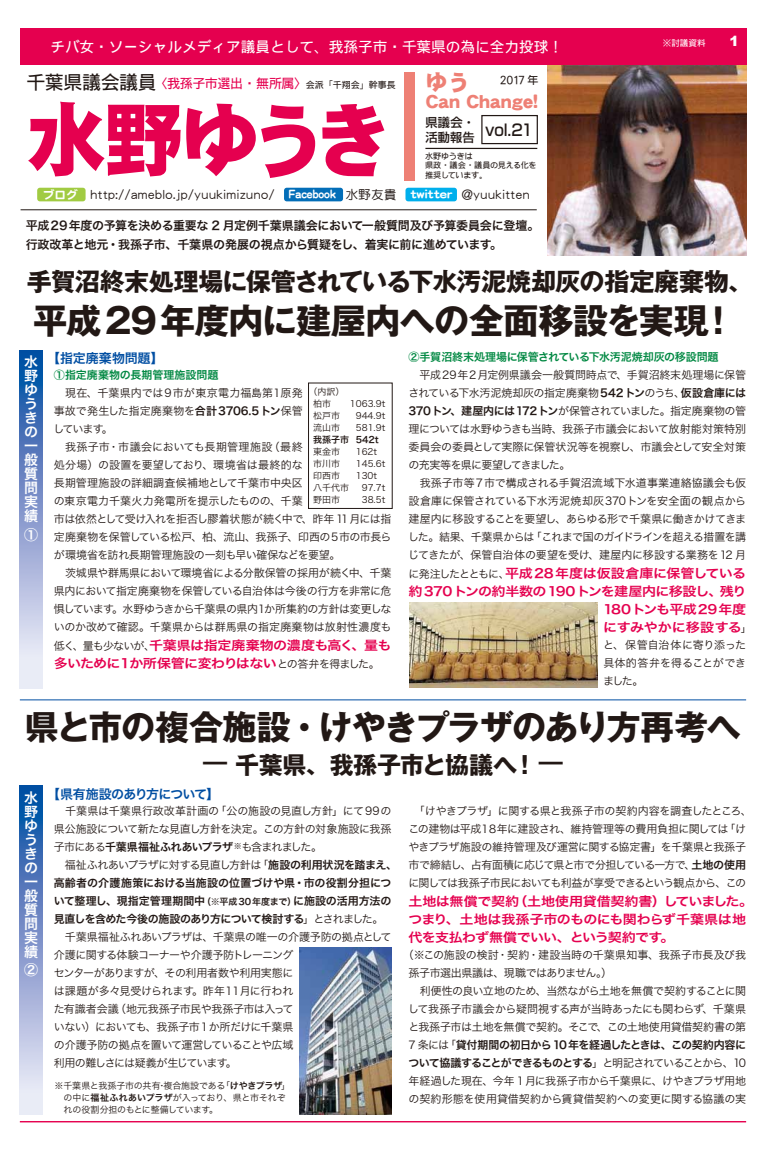
<style>
.page{position:relative;width:766px;height:1151px;background:#fff}
.page>*{position:absolute;margin:0;border:0;box-sizing:border-box;transform-origin:0 0}
.t1{font:80.5px "DF Gothic EB MP RKSJ H";letter-spacing:-.105em;color:#e5004f}
.t2{font:700 35px "Gothic MB101 Pro";letter-spacing:-.02em;color:#221815}
.t3{font:700 34px "Gothic MB101 Pro";letter-spacing:-.045em;color:#221815}
.t4{font:700 25px "Gothic MB101 Pro";letter-spacing:-.025em;color:#221815}
.t5{font:700 24px "Gothic MB101 Pro";letter-spacing:-.015em;color:#221815}
.t6{font:22px "DF Gothic EB MP RKSJ H";color:#ee8075}
.t7{font:19px "DF Gothic P W5 90 pv RKSJ H";letter-spacing:-.02em;color:#221815}
.t8{font:18.3px "DF Gothic EB MP RKSJ H";color:#ee8075}
.t9{font:500 15.9px "Shin Go Pro";color:#221815;scale:.95 1}
.t10{font:14.6px "DF Gothic P W5 90 pv RKSJ H";color:#fff}
.t11{font:14px/14px "Hira Kaku Pro W6";color:#fff}
.t12{font:900 14px "Arial";color:#fff}
.t13{font:13px "Hira Kaku Pro W6";letter-spacing:-.065em;color:#004ea2}
.t14{font:13px "DF Gothic P W5 90 pv RKSJ H";letter-spacing:-.03em;color:#e5004f}
.t15{font:13px "Hira Kaku Pro W6";letter-spacing:-.02em;color:#004ea2}
.t16{font:12.6px/18px "Hira Kaku Pro W6";letter-spacing:-.025em;color:#e5004f;scale:1.11 1}
.t17{font:12.6px "Hira Kaku Pro W6";color:#e5004f;scale:1.11 1}
.t18{font:12.2px "DF Maru Gothic Md MP RKSJ H";letter-spacing:.05em;color:#221815}
.t19{font:500 12.2px "Shin Go Pro";color:#221815}
.t20{font:12px/19px "Hira Kaku Pro W6";letter-spacing:-.02em;color:#221815}
.t21{font:11px/18px "Hira Kaku Pro W3";letter-spacing:-.03em;color:#221815}
.t22{font:11px/18px "Hira Kaku Pro W3";letter-spacing:-.05em;color:#221815}
.t23{font:11px/18px "Hira Kaku Pro W6";letter-spacing:-.035em;color:#221815;text-align:justify}
.t24{font:11px/18px "Hira Kaku Pro W6";letter-spacing:-.06em;color:#221815}
.t25{font:11px "Hira Kaku Pro W6";letter-spacing:-.015em;color:#008842}
.t26{font:11px "DF Gothic P W5 90 pv RKSJ H";color:#221815}
.t27{font:9px/12px "Hira Kaku Pro W3";color:#221815}
.t28{font:9px/12px "Hira Kaku Pro W3";letter-spacing:-.02em;color:#221815}
.t29{font:9px "DF Gothic P W5 90 pv RKSJ H";color:#221815}
.t30{font:9px "Hira Kaku Pro W6";color:#221815}
.t31{font:8.5px "DF Gothic P W5 90 pv RKSJ H";color:#fff}
.t32{font:8.2px/9.8px "DF Gothic P W5 90 pv RKSJ H";letter-spacing:-.045em;color:#221815}
.s1{font-family:"DF Maru Gothic SB MP RKSJ H";font-size:11.6px;color:#fff}
.s2{font-family:"Hira Kaku Pro W6"}
.s3{font-family:"Hira Kaku Pro W3";font-size:11px;color:#221815}
.s4{font-size:9px}
.s5{font-family:"Hira Kaku Pro W3"}
</style>
<div class="page">
<img style="left:547px;top:64px;width:199px;height:192px">
<div style="left:20px;top:28px;width:726px;height:36px;background:#e5004f"></div>
<hr style="left:21px;top:209px;width:515px;height:1px;background:#221815">
<hr style="left:20px;top:1121px;width:726px;height:1px;background:#e5004f">
<svg style="left:20px;top:350px;width:23px;height:338px;background:#829dce"></svg>
<div style="left:308px;top:383px;width:84px;height:126px;border:1px solid #221815"></div>
<img style="left:409px;top:602px;width:188px;height:86px">
<svg style="left:20px;top:786px;width:23px;height:328px;background:#7f9acd"></svg>
<hr style="left:20px;top:699px;width:726px;height:1px;background:#004ea2">
<img style="left:299px;top:948px;width:92px;height:166px">
<div style="left:37px;top:188px;width:49px;height:13px;background:#a1cb42;border-radius:3px"></div>
<div style="left:284px;top:188px;width:59px;height:13px;background:#036eb8;border-radius:3px"></div>
<div style="left:405px;top:188px;width:52px;height:13px;background:#00afec;border-radius:3px"></div>
<div style="left:404px;top:72px;width:11px;height:108px;background:#ee8075"></div>
<div style="left:481px;top:115px;width:56px;height:29px;border:1px solid #221815"></div>
<hr style="left:425px;top:148px;width:112px;height:1px;background:#221815">
<h3 class="t10" style="left:50px;top:40px;width:514px">チバ女・ソーシャルメディア議員として、我孫子市・千葉県の為に全力投球！</h3>
<p class="t31" style="left:662px;top:39px;width:44px">※討議資料</p>
<h3 class="t7" style="left:27px;top:73px;width:132px">千葉県議会議員</h3>
<h3 class="t6" style="left:425px;top:71px;width:45px">ゆう</h3>
<h3 class="t8" style="left:425px;top:92px;width:114px">Can Change!</h3>
<p class="t26" style="left:499px;top:75px;width:40px">2017 年</p>
<p class="t14" style="left:154px;top:77px;width:155px">〈我孫子市選出・無所属〉</p>
<p class="t29" style="left:306px;top:81px;width:91px">会派「千翔会」幹事長</p>
<h1 class="t1" style="left:26px;top:99px;width:369px">水野ゆうき</h1>
<p class="t19" style="left:425px;top:113px;width:51px">県議会・</p>
<h3 class="t9" style="left:425px;top:117px;width:115px"><sub>活動報告</sub> vol.21</h3>
<p class="t32" style="left:425px;top:151px;width:113px">水野ゆうきは<br>県政・議会・議員の見える化を推奨しています。</p>
<p class="t18" style="left:43px;top:188px;width:488px"><span class="s1">ブログ</span> http://ameblo.jp/yuukimizuno/ <span class="s1">Facebook</span> 水野友貴 <span class="s1">twitter</span> @yuukitten</p>
<p class="t12" style="left:729px;top:34px;width:11px">1</p>
<p class="t20" style="left:26px;top:216px;width:515px">平成29年度の予算を決める重要な 2 月定例千葉県議会において一般質問及び予算委員会に登壇。行政改革と地元・我孫子市、千葉県の発展の視点から質疑をし、着実に前に進めています。</p>
<h3 class="t4" style="left:27px;top:260px;width:727px">手賀沼終末処理場に保管されている下水汚泥焼却灰の指定廃棄物、</h3>
<h2 class="t2" style="left:33px;top:292px;width:704px">平成29年度内に建屋内への全面移設を実現！</h2>
<p class="t15" style="left:47px;top:346px;width:118px">【指定廃棄物問題】</p>
<p class="t25" style="left:54px;top:365px;width:166px">①指定廃棄物の長期管理施設問題</p>
<p class="t21" style="left:54px;top:383px;width:339px">　現在、千葉県内では9市が東京電力福島第１原発<br>事故で発生した指定廃棄物を<span class="s2">合計3706.5トン</span>保管<br>しています。<br>　我孫子市・市議会においても長期管理施設（最終<br>処分場）の設置を要望しており、環境省は最終的な<br>長期管理施設の詳細調査候補地として千葉市中央区<br>の東京電力千葉火力発電所を提示したものの、千葉<br>市は依然として受け入れを拒否し膠着状態が続く中で、昨年 11月には指定廃棄物を保管している松戸、柏、流山、我孫子、印西の5市の市長らが環境省を訪れ長期管理施設の一刻も早い確保などを要望。<br>　茨城県や群馬県において環境省による分散保管の採用が続く中、千葉県内において指定廃棄物を保管している自治体は今後の行方を非常に危惧しています。水野ゆうきから千葉県の県内１か所集約の方針は変更しないのか改めて確認。千葉県からは群馬県の指定廃棄物は放射性濃度も</p>
<p class="t16" style="left:54px;top:636px;width:306px"><span class="s3">低く、量も少ないが、</span>千葉県は指定廃棄物の濃度も高く、量も多いために1か所保管に変わりはない<span class="s3">との答弁を得ました。</span></p>
<p class="t25" style="left:408px;top:347px;width:311px">②手賀沼終末処理場に保管されている下水汚泥焼却灰の移設問題</p>
<p class="t21" style="left:408px;top:365px;width:339px">　平成29年2月定例県議会一般質問時点で、手賀沼終末処理場に保管されている下水汚泥焼却灰の指定廃棄物<span class="s2">542トン</span>のうち、<span class="s2">仮設倉庫には370トン、建屋内には172トン</span>が保管されていました。指定廃棄物の管理については水野ゆうきも当時、我孫子市議会において放射能対策特別委員会の委員として実際に保管状況等を視察し、市議会として安全対策の充実等を県に要望してきました。<br>　我孫子市等7市で構成される手賀沼流域下水道事業連絡協議会も仮設倉庫に保管されている下水汚泥焼却灰370トンを安全面の観点から建屋内に移設することを要望し、あらゆる形で千葉県に働きかけてきました。結果、千葉県からは「これまで国のガイドラインを超える措置を講じてきたが、保管自治体の要望を受け、建屋内に移設する業務を12 月</p>
<p class="t16" style="left:408px;top:564px;width:306px"><span class="s3">に発注したとともに、</span>平成28年度は仮設倉庫に保管している</p>
<p class="t16" style="left:408px;top:582px;width:306px">約370トンの約半数の190トンを建屋内に移設し、残り</p>
<p class="t16" style="left:603px;top:600px;width:130px">180トンも平成29年度</p>
<p class="t17" style="left:603px;top:616px;width:135px">にすみやかに移設する<span class="s3">」</span></p>
<p class="t21" style="left:603px;top:635px;width:144px;text-align:justify">と、保管自治体に寄り添った具体的答弁を得ることができました。</p>
<p class="t11" style="left:24px;top:354px;width:15px">水野ゆうきの一般質問実績</p>
<p class="t11" style="left:24px;top:527px;width:15px">①</p>
<p class="t27" style="left:313px;top:385px;width:33px;text-indent:-4px">（内訳）柏市</p>
<p class="t27" style="left:350px;top:397px;width:37px">1063.9t</p>
<p class="t27" style="left:313px;top:409px;width:28px">松戸市</p>
<p class="t27" style="left:355px;top:409px;width:31px">944.9t</p>
<p class="t27" style="left:313px;top:421px;width:28px">流山市</p>
<p class="t27" style="left:356px;top:421px;width:31px">581.9t</p>
<p class="t30" style="left:313px;top:432px;width:73px">我孫子市 542t　</p>
<p class="t27" style="left:313px;top:445px;width:28px">東金市</p>
<p class="t27" style="left:356px;top:445px;width:31px">162t　</p>
<p class="t27" style="left:313px;top:457px;width:28px">市川市</p>
<p class="t27" style="left:355px;top:457px;width:31px">145.6t</p>
<p class="t27" style="left:313px;top:469px;width:28px">印西市</p>
<p class="t27" style="left:356px;top:469px;width:31px">130t　</p>
<p class="t27" style="left:313px;top:481px;width:37px">八千代市</p>
<p class="t27" style="left:361px;top:481px;width:25px">97.7t</p>
<p class="t27" style="left:313px;top:493px;width:28px">野田市</p>
<p class="t27" style="left:361px;top:493px;width:25px">38.5t</p>
<h3 class="t3" style="left:25px;top:699px;width:717px">県と市の複合施設・けやきプラザのあり方再考へ</h3>
<h3 class="t5" style="left:203px;top:745px;width:361px">— 千葉県、我孫子市と協議へ！ —</h3>
<p class="t11" style="left:24px;top:790px;width:15px">水野ゆうきの一般質問実績</p>
<p class="t11" style="left:24px;top:962px;width:15px">②</p>
<p class="t13" style="left:47px;top:782px;width:173px">【県有施設のあり方について】</p>
<p class="t21" style="left:54px;top:801px;width:345px">　千葉県は千葉県行政改革計画の「公の施設の見直し方針」にて99の県公施設について新たな見直し方針を決定。この方針の対象施設に我孫子市にある<span class="s2">千葉県福祉ふれあいプラザ</span><sup>※</sup>も含まれました。<br>　福祉ふれあいプラザに対する見直し方針は「<span class="s2">施設の利用状況を踏まえ、</span></p>
<p class="t23" style="left:54px;top:873px;width:339px">高齢者の介護施策における当施設の位置づけや県・市の役割分担について整理し、現指定管理期間中<span class="s4">（※平成30年度まで）</span>に施設の活用方法の見直しを含めた今後の施設のあり方について検討する<span class="s5">」とされました。</span></p>
<p class="t21" style="left:54px;top:927px;width:339px">　千葉県福祉ふれあいプラザは、千葉県の唯一の介護予防の拠点として介護に関する体験コーナーや介護予防トレーニング<br>センターがありますが、その利用者数や利用実態に<br>は課題が多々見受けられます。昨年１１月に行われ<br>た有識者会議（地元我孫子市民や我孫子市は入って<br>いない）においても、我孫子市1か所だけに千葉県<br>の介護予防の拠点を置いて運営していることや広域<br>利用の難しさには疑義が生じています。</p>
<p class="t22" style="left:408px;top:801px;width:345px">　「けやきプラザ」に関する県と我孫子市の契約内容を調査したところ、この建物は平成１８年に建設され、維持管理等の費用負担に関しては「けやきプラザ施設の維持管理及び運営に関する協定書」を千葉県と我孫子市で締結し、占有面積に応じて県と市で分担している一方で、<span class="s2">土地の使用</span>に関しては我孫子市民においても利益が享受できるという観点から、この</p>
<p class="t16" style="left:408px;top:891px;width:312px">土地は無償で契約（土地使用貸借契約書）していました。つまり、土地は我孫子市のものにも関わらず千葉県は地代を支払わず無償でいい、という契約です。</p>
<p class="t21" style="left:408px;top:945px;width:339px;text-indent:-5px">（※この施設の検討・契約・建設当時の千葉県知事、我孫子市長及び我孫子市選出県議は、現職ではありません。）<br>　利便性の良い立地のため、当然ながら土地を無償で契約することに関して我孫子市議会から疑問視する声が当時あったにも関わらず、千葉県と我孫子市は土地を無償で契約。そこで、この土地使用貸借契約書の第</p>
<p class="t24" style="left:408px;top:1035px;width:339px"><span class="s5">7 条には「</span>貸付期間の初日から10年を経過したときは、この契約内容について協議することができるものとする<span class="s5">」と明記されていることから、10</span></p>
<p class="t21" style="left:408px;top:1071px;width:339px">年経過した現在、今年 1月に我孫子市から千葉県に、けやきプラザ用地の契約形態を使用貸借契約から賃貸借契約への変更に関する協議の実</p>
<p class="t28" style="left:64px;top:1079px;width:228px;text-indent:-9px">※千葉県と我孫子市の共有・複合施設である「<span class="s2">けやきプラザ</span>」の中に<span class="s2">福祉ふれあいプラザ</span>が入っており、県と市それぞれの役割分担のもとに整備しています。</p>
</div>
